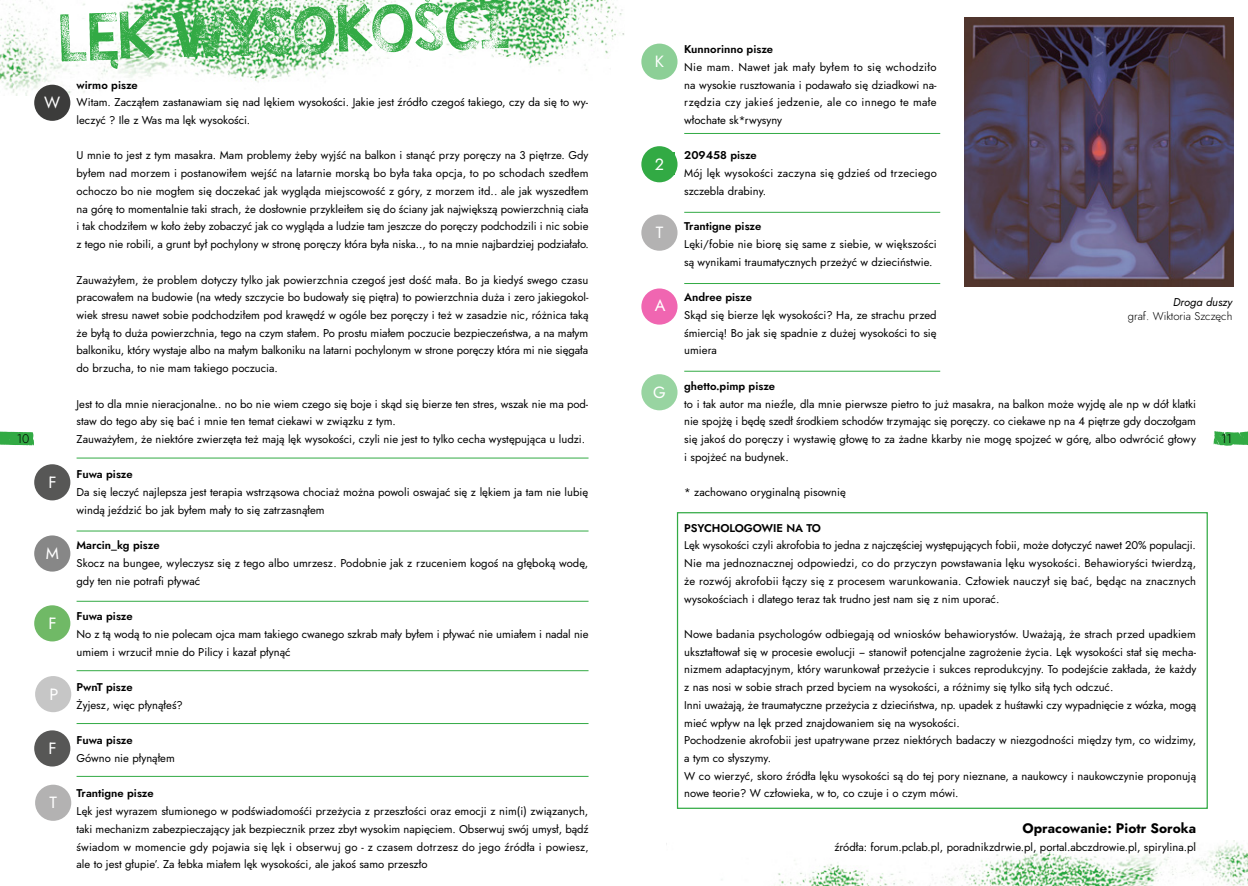
<style>
.page{position:relative;width:1248px;height:886px;background:#fff}
.page>*{position:absolute;margin:0;border:0;box-sizing:border-box;transform-origin:0 0}
.t1{font:16.25px "Jost";color:#fff}
.t2{font:700 13.75px "Jost";color:#000}
.t3{font:300 12.5px "Jost";color:#000}
.t4{font:11.25px/17.8px "Jost";color:#000;text-align:justify}
.t5{font:600 11.25px "Jost";color:#000}
.t6{font:11.25px/17.8px "Jost";letter-spacing:.02em;color:#000}
.t7{font:300 11.25px "Jost";color:#000}
.t8{font:italic 11.25px "Jost";color:#000}
</style>
<div class="page">
<svg style="left:0;top:431px;width:34px;height:15px"></svg>
<svg style="left:1213px;top:431px;width:34px;height:15px"></svg>
<img style="left:666px;top:840px;width:581px;height:46px">
<hr style="left:684px;top:133px;width:256px;height:1px;background:#32aa44">
<hr style="left:684px;top:371px;width:256px;height:1px;background:#32aa44">
<hr style="left:684px;top:212px;width:256px;height:1px;background:#32aa44">
<hr style="left:684px;top:283px;width:256px;height:1px;background:#32aa44">
<div style="left:641px;top:215px;width:36px;height:36px;background:#b3b2b2;border-radius:50%"></div>
<div style="left:641px;top:288px;width:36px;height:37px;background:#f066b1;border-radius:50%"></div>
<div style="left:641px;top:374px;width:36px;height:36px;background:#98d4a1;border-radius:50%"></div>
<div style="left:641px;top:44px;width:36px;height:36px;background:#8ccf96;border-radius:50%"></div>
<div style="left:641px;top:146px;width:36px;height:36px;background:#32aa44;border-radius:50%"></div>
<div style="left:677px;top:512px;width:530px;height:297px;border:1px solid #32aa44"></div>
<img style="left:0;top:0;width:624px;height:95px">
<svg style="left:60px;top:0;width:449px;height:69px"></svg>
<hr style="left:77px;top:458px;width:511px;height:1px;background:#32aa44">
<hr style="left:77px;top:531px;width:511px;height:1px;background:#32aa44">
<hr style="left:77px;top:601px;width:511px;height:1px;background:#32aa44">
<hr style="left:77px;top:670px;width:511px;height:1px;background:#32aa44">
<hr style="left:77px;top:723px;width:511px;height:1px;background:#32aa44">
<hr style="left:77px;top:776px;width:511px;height:1px;background:#32aa44">
<div style="left:34px;top:85px;width:36px;height:36px;background:#3c3c3b;border-radius:50%"></div>
<div style="left:34px;top:464px;width:36px;height:36px;background:#575756;border-radius:50%"></div>
<div style="left:34px;top:605px;width:36px;height:36px;background:#70b966;border-radius:50%"></div>
<div style="left:35px;top:676px;width:36px;height:36px;background:#c6c6c6;border-radius:50%"></div>
<div style="left:34px;top:730px;width:36px;height:36px;background:#575756;border-radius:50%"></div>
<div style="left:35px;top:785px;width:36px;height:36px;background:#b3b2b2;border-radius:50%"></div>
<div style="left:34px;top:535px;width:36px;height:36px;background:#878787;border-radius:50%"></div>
<img style="left:964px;top:18px;width:269px;height:268px">
<p class="t5" style="left:684px;top:42px;width:90px">Kunnorinno pisze</p>
<p class="t4" style="left:684px;top:58px;width:254px">Nie mam. Nawet jak mały byłem to się wchodziło na wysokie rusztowania i podawało się dziadkowi na&shy;rzędzia czy jakieś jedzenie, ale co innego te małe włochate sk*rwysyny</p>
<p class="t5" style="left:684px;top:148px;width:74px">209458 pisze</p>
<p class="t6" style="left:684px;top:164px;width:254px">Mój lęk wysokości zaczyna się gdzieś od trzeciego szczebla drabiny.</p>
<p class="t5" style="left:684px;top:219px;width:79px">Trantigne pisze</p>
<p class="t4" style="left:684px;top:235px;width:254px">Lęki/fobie nie biorę się same z siebie, w większości są wynikami traumatycznych przeżyć w dzieciństwie.</p>
<p class="t5" style="left:684px;top:290px;width:69px">Andree pisze</p>
<p class="t4" style="left:684px;top:306px;width:254px">Skąd się bierze lęk wysokości? Ha, ze strachu przed śmiercią! Bo jak się spadnie z dużej wysokości to się umiera</p>
<p class="t5" style="left:684px;top:378px;width:92px">ghetto.pimp pisze</p>
<p class="t4" style="left:684px;top:395px;width:513px">to i tak autor ma nieźle, dla mnie pierwsze pietro to już masakra, na balkon może wyjdę ale np w dół klatki nie spojżę i będę szedł środkiem schodów trzymając się poręczy. co ciekawe np na 4 piętrze gdy doczołgam się jakoś do poręczy i wystawię głowę to za żadne kkarby nie mogę spojzeć w górę, albo odwrócić głowy i spojżeć na budynek.</p>
<p class="t4" style="left:684px;top:483px;width:163px">* zachowano oryginalną pisownię</p>
<p class="t5" style="left:684px;top:520px;width:138px">PSYCHOLOGOWIE NA TO</p>
<p class="t4" style="left:684px;top:537px;width:513px">Lęk wysokości czyli akrofobia to jedna z najczęściej występujących fobii, może dotyczyć nawet 20% populacji.<br>Nie ma jednoznacznej odpowiedzi, co do przyczyn powstawania lęku wysokości. Behawioryści twierdzą, że rozwój akrofobii łączy się z procesem warunkowania. Człowiek nauczył się bać, będąc na znacznych wysokościach i dlatego teraz tak trudno jest nam się z nim uporać.</p>
<p class="t4" style="left:684px;top:625px;width:513px;text-align:left">Nowe badania psychologów odbiegają od wniosków behawiorystów. Uważają, że strach przed upadkiem ukształtował się w procesie ewolucji ‒ stanowił potencjalne zagrożenie życia. Lęk wysokości stał się mecha&shy;nizmem adaptacyjnym, który warunkował przeżycie i sukces reprodukcyjny. To podejście zakłada, że każdy z nas nosi w sobie strach przed byciem na wysokości, a różnimy się tylko siłą tych odczuć.<br>Inni uważają, że traumatyczne przeżycia z dzieciństwa, np. upadek z huśtawki czy wypadnięcie z wózka, mogą mieć wpływ na lęk przed znajdowaniem się na wysokości.<br>Pochodzenie akrofobii jest upatrywane przez niektórych badaczy w niezgodności między tym, co widzimy, a tym co słyszymy.<br>W co wierzyć, skoro źródła lęku wysokości są do tej pory nieznane, a naukowcy i naukowczynie proponują nowe teorie? W człowieka, w to, co czuje i o czym mówi.</p>
<p class="t2" style="left:1022px;top:819px;width:175px">Opracowanie: Piotr Soroka</p>
<p class="t4" style="left:834px;top:838px;width:363px">źródła: forum.pclab.pl, poradnikzdrwie.pl, portal.abczdrowie.pl, spirylina.pl</p>
<h1 class="t1" style="left:654px;top:51px;width:11px">K</h1>
<p class="t5" style="left:77px;top:77px;width:63px">wirmo pisze</p>
<p class="t4" style="left:77px;top:94px;width:513px">Witam. Zacząłem zastanawiam się nad lękiem wysokości. Jakie jest źródło czegoś takiego, czy da się to wy&shy;leczyć ? Ile z Was ma lęk wysokości.</p>
<p class="t4" style="left:77px;top:147px;width:514px">U mnie to jest z tym masakra. Mam problemy żeby wyjść na balkon i stanąć przy poręczy na 3 piętrze. Gdy byłem nad morzem i postanowiłem wejść na latarnie morską bo była taka opcja, to po schodach szedłem ochoczo bo nie mogłem się doczekać jak wygląda miejscowość z góry, z morzem itd.. ale jak wyszedłem na górę to momentalnie taki strach, że dosłownie przykleiłem się do ściany jak największą powierzchnią ciała i tak chodziłem w koło żeby zobaczyć jak co wygląda a ludzie tam jeszcze do poręczy podchodzili i nic sobie z tego nie robili, a grunt był pochylony w stronę poręczy która była niska.., to na mnie najbardziej podziałało.</p>
<p class="t4" style="left:77px;top:271px;width:513px">Zauważyłem, że problem dotyczy tylko jak powierzchnia czegoś jest dość mała. Bo ja kiedyś swego czasu pracowałem na budowie (na wtedy szczycie bo budowały się piętra) to powierzchnia duża i zero jakiegokol&shy;wiek stresu nawet sobie podchodziłem pod krawędź w ogóle bez poręczy i też w zasadzie nic, różnica taką że byłą to duża powierzchnia, tego na czym stałem. Po prostu miałem poczucie bezpieczeństwa, a na małym balkoniku, który wystaje albo na małym balkoniku na latarni pochylonym w strone poręczy która mi nie sięgała do brzucha, to nie mam takiego poczucia.</p>
<p class="t4" style="left:77px;top:395px;width:513px;text-align:left">Jest to dla mnie nieracjonalne.. no bo nie wiem czego się boje i skąd się bierze ten stres, wszak nie ma pod&shy;staw do tego aby się bać i mnie ten temat ciekawi w związku z tym.<br>Zauważyłem, że niektóre zwierzęta też mają lęk wysokości, czyli nie jest to tylko cecha występująca u ludzi.</p>
<p class="t5" style="left:77px;top:467px;width:58px">Fuwa pisze</p>
<p class="t4" style="left:77px;top:483px;width:513px">Da się leczyć najlepsza jest terapia wstrząsowa chociaż można powoli oswajać się z lękiem ja tam nie lubię windą jeździć bo jak byłem mały to się zatrzasnąłem</p>
<p class="t5" style="left:77px;top:538px;width:84px">Marcin_kg pisze</p>
<p class="t4" style="left:77px;top:554px;width:513px">Skocz na bungee, wyleczysz się z tego albo umrzesz. Podobnie jak z rzuceniem kogoś na głęboką wodę, gdy ten nie potrafi pływać</p>
<p class="t5" style="left:77px;top:609px;width:58px">Fuwa pisze</p>
<p class="t4" style="left:77px;top:625px;width:513px">No z tą wodą to nie polecam ojca mam takiego cwanego szkrab mały byłem i pływać nie umiałem i nadal nie umiem i wrzucił mnie do Pilicy i kazał płynąć</p>
<p class="t5" style="left:77px;top:679px;width:58px">PwnT pisze</p>
<p class="t4" style="left:77px;top:696px;width:108px">Żyjesz, więc płynąłeś?</p>
<p class="t5" style="left:77px;top:733px;width:58px">Fuwa pisze</p>
<p class="t4" style="left:77px;top:749px;width:100px">Gówno nie płynąłem</p>
<p class="t5" style="left:77px;top:786px;width:79px">Trantigne pisze</p>
<p class="t4" style="left:77px;top:802px;width:513px">Lęk jest wyrazem słumionego w podświadomośći przeżycia z przeszłości oraz emocji z nim(i) związanych, taki mechanizm zabezpieczający jak bezpiecznik przez zbyt wysokim napięciem. Obserwuj swój umysł, bądź świadom w momencie gdy pojawia się lęk i obserwuj go - z czasem dotrzesz do jego źródła i powiesz‚ ale to jest głupie’. Za łebka miałem lęk wysokości, ale jakoś samo przeszło</p>
<h1 class="t1" style="left:44px;top:92px;width:18px">W</h1>
<h1 class="t1" style="left:654px;top:153px;width:11px">2</h1>
<h1 class="t1" style="left:655px;top:222px;width:9px">T</h1>
<p class="t8" style="left:1173px;top:295px;width:61px">Droga duszy</p>
<p class="t7" style="left:1127px;top:308px;width:106px">graf. Wiktoria Szczęch</p>
<h1 class="t1" style="left:654px;top:295px;width:12px">A</h1>
<h1 class="t1" style="left:653px;top:381px;width:14px">G</h1>
<p class="t3" style="left:17px;top:430px;width:14px">10</p>
<p class="t3" style="left:1220px;top:430px;width:12px">11</p>
<h1 class="t1" style="left:49px;top:471px;width:10px">F</h1>
<h1 class="t1" style="left:46px;top:542px;width:15px">M</h1>
<h1 class="t1" style="left:49px;top:612px;width:10px">F</h1>
<h1 class="t1" style="left:49px;top:683px;width:10px">P</h1>
<h1 class="t1" style="left:49px;top:737px;width:10px">F</h1>
<h1 class="t1" style="left:49px;top:792px;width:9px">T</h1>
</div>
